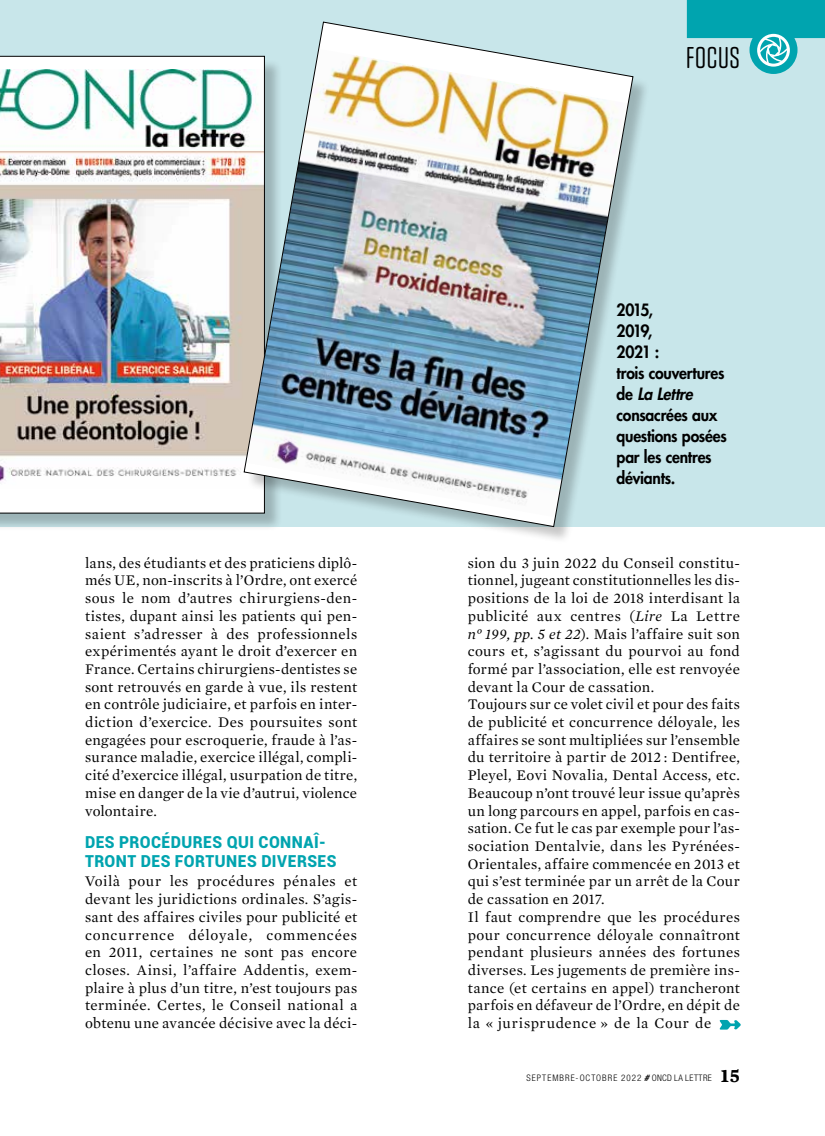
<style>
.page{position:relative;width:825px;height:1136px;background:#fff}
.page>*{position:absolute;margin:0;border:0;box-sizing:border-box;transform-origin:0 0}
.t1{font:30px "Tungsten Rounded";letter-spacing:.025em;color:#000}
.t2{font:800 16.5px/21px "Futura Std";letter-spacing:-.015em;color:#000;scale:.95 1}
.t3{font:900 16.5px/19.5px "Roboto";letter-spacing:.03em;color:#00a4af;scale:.95 1}
.t4{font:15px/17.7px "Mercury Text G1";letter-spacing:.02em;color:#000;text-align:justify}
.t5{font:300 condensed 9px "Helvetica Neue LT Std";letter-spacing:.11em;color:#000}
.s1{font-style:italic}
.s2{font-family:"Helvetica";font-weight:700;font-style:italic;font-stretch:normal}
.s3{font-family:"Mercury Text G1";font-weight:700;font-stretch:normal;font-size:19.5px}
</style>
<div class="page">
<div style="left:0;top:0;width:825px;height:526px;background:#c8e6ea"></div>
<div style="left:0;top:58px;width:283px;height:473px;background:#000;opacity:.22"></div>
<img style="left:0;top:56px;width:244px;height:457px">
<div style="left:247px;top:25px;width:404px;height:519px;background:#000;opacity:.22"></div>
<img style="left:244px;top:22px;width:389px;height:505px">
<div style="left:687px;top:0;width:138px;height:38px;background:#00a4af"></div>
<div style="left:749px;top:26px;width:48px;height:48px;background:#00a4af;border-radius:50%"></div>
<div style="left:757px;top:34px;width:33px;height:33px;border:3px solid #fff;border-radius:50%"></div>
<svg style="left:757px;top:35px;width:32px;height:30px"></svg>
<svg style="left:720px;top:1019px;width:21px;height:10px"></svg>
<p class="t4" style="left:85px;top:553px;width:274px">lans, des étudiants et des praticiens diplô&shy;més UE, non-inscrits à l’Ordre, ont exercé sous le nom d’autres chirurgiens-den&shy;tistes, dupant ainsi les patients qui pen&shy;saient s’adresser à des professionnels expérimentés ayant le droit d’exercer en France. Certains chirurgiens-dentistes se sont retrouvés en garde à vue, ils restent en contrôle judiciaire, et parfois en inter&shy;diction d’exercice. Des poursuites sont engagées pour escroquerie, fraude à l’as&shy;surance maladie, exercice illégal, compli&shy;cité d’exercice illégal, usurpation de titre, mise en danger de la vie d’autrui, violence volontaire.</p>
<p class="t3" style="left:85px;top:831px;width:266px">DES PROCÉDURES QUI CONNAÎ-<br>TRONT DES FORTUNES DIVERSES</p>
<p class="t4" style="left:85px;top:871px;width:274px">Voilà pour les procédures pénales et devant les juridictions ordinales. S’agis&shy;sant des affaires civiles pour publicité et concurrence déloyale, commencées en 2011, certaines ne sont pas encore closes. Ainsi, l’affaire Addentis, exem&shy;plaire à plus d’un titre, n’est toujours pas terminée. Certes, le Conseil national a obtenu une avancée décisive avec la déci-</p>
<h1 class="t1" style="left:686px;top:42px;width:55px">FOCUS</h1>
<p class="t2" style="left:617px;top:299px;width:118px">2015,<br>2019,<br>2021 :<br>trois couvertures d e <span class="s1">La Lettre </span>consacrées aux questions posées par les centres déviants.</p>
<p class="t4" style="left:468px;top:553px;width:274px;text-align:left">sion du 3 juin 2022 du Conseil constitu&shy;tionnel, jugeant constitutionnelles les dis&shy;positions de la loi de 2018 interdisant la publicité aux centres (<span class="s1">Lire</span> La Lettre <span class="s1">n° 199, pp. 5 et 22</span>). Mais l’affaire suit son cours et, s’agissant du pourvoi au fond formé par l’association, elle est renvoyée devant la Cour de cassation.<br>Toujours sur ce volet civil et pour des faits de publicité et concurrence déloyale, les affaires se sont multipliées sur l’ensemble du territoire à partir de 2012 : Dentifree, Pleyel, Eovi Novalia, Dental Access, etc.<br>Beaucoup n’ont trouvé leur issue qu’après un long parcours en appel, parfois en cas&shy;sation. Ce fut le cas par exemple pour l’as&shy;sociation Dentalvie, dans les Pyrénées-Orientales, affaire commencée en 2013 et qui s’est terminée par un arrêt de la Cour de cassation en 2017.<br>Il faut comprendre que les procédures pour concurrence déloyale connaîtront pendant plusieurs années des fortunes diverses. Les jugements de première ins&shy;tance (et certains en appel) trancheront parfois en défaveur de l’Ordre, en dépit de la « jurisprudence » de la Cour de</p>
<p class="t5" style="left:526px;top:1072px;width:215px">SEPTEMBRE-OCTOBRE 2022 <span class="s2">#</span> ONCD LA LETTRE <span class="s3">15</span></p>
</div>
